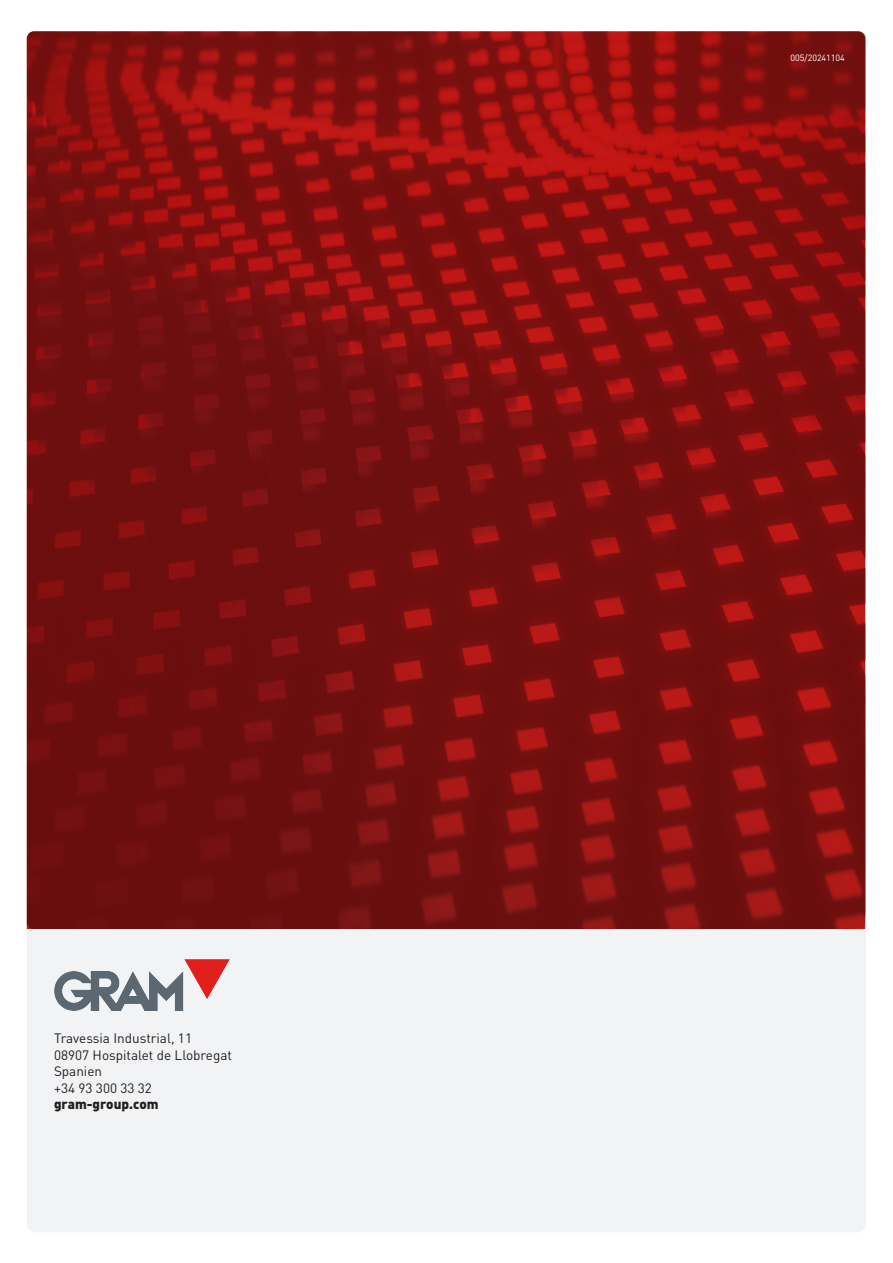
<style>
.page{position:relative;width:893px;height:1263px;background:#fff}
.page>*{position:absolute;margin:0;border:0;box-sizing:border-box;transform-origin:0 0}
.Funciones{font:13.5px "DIN Pro";color:#231f20}
.Funciones-2{font:900 13.5px "DIN Pro";color:#231f20}
.Funciones-3{font:9px "DIN Pro";letter-spacing:-.005em;color:#fff}
</style>
<div class="page">
<img style="left:27px;top:31px;width:839px;height:898px">
<div style="left:27px;top:929px;width:839px;height:303px;background:#f2f3f4"></div>
<img style="left:55px;top:959px;width:175px;height:51px">
<p class="Funciones" style="left:54px;top:1029px;width:140px">Travessia Industrial, 11</p>
<p class="Funciones" style="left:54px;top:1045px;width:179px">08907 Hospitalet de Llobregat</p>
<p class="Funciones" style="left:54px;top:1062px;width:50px">Spanien</p>
<p class="Funciones" style="left:54px;top:1078px;width:100px">+34 93 300 33 32</p>
<p class="Funciones-2" style="left:54px;top:1092px;width:106px">gram-group.com</p>
<p class="Funciones-3" style="left:791px;top:52px;width:56px">005/20241104</p>
</div>
